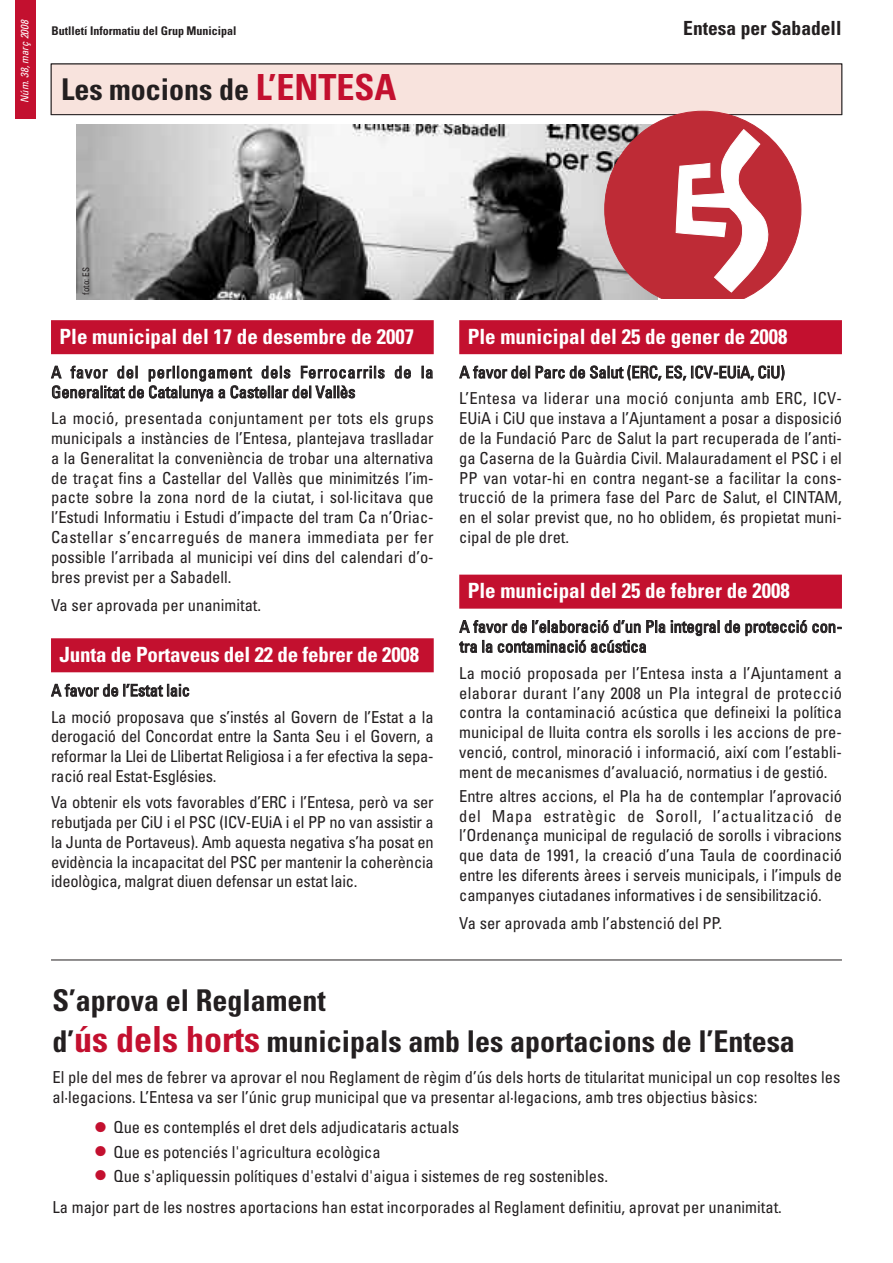
<style>
.page{position:relative;width:893px;height:1263px;background:#fff}
.page>*{position:absolute;margin:0;border:0;box-sizing:border-box;transform-origin:0 0}
.t1{font:700 condensed 30px/40.3px "Univers";color:#231f20}
.t2{font:700 condensed 21px "Univers";color:#fff}
.t3{font:700 condensed 19.5px "Univers";color:#231f20}
.t4{font:condensed 16.5px/19.8px "Univers";color:#231f20;text-align:justify}
.t5{font:condensed 16.5px/26.4px "Univers";letter-spacing:.025em;color:#231f20}
.t6{font:condensed 16.5px/19.8px "Univers";letter-spacing:.02em;color:#231f20}
.t7{font:700 condensed 12px "Univers";color:#231f20}
.t8{font:italic condensed 10.65px "Univers";color:#fff}
.t9{font:condensed 9px "Univers";color:#231f20}
.s1{font-size:36px;color:#c3102f}
.s2{font-size:33px;color:#c3102f}
</style>
<div class="page">
<hr style="left:51px;top:959px;width:791px;height:1px;background:#231f20">
<img style="left:77px;top:125px;width:581px;height:174px">
<div style="left:51px;top:64px;width:791px;height:51px;background:#f8e3dd"></div>
<div style="left:51px;top:64px;width:791px;height:51px;border:1px solid #231f20"></div>
<div style="left:15px;top:0;width:20px;height:119px;background:#c3102f"></div>
<svg style="left:579px;top:111px;width:237px;height:187px"></svg>
<div style="left:51px;top:320px;width:383px;height:34px;background:#c3102f"></div>
<div style="left:51px;top:638px;width:383px;height:34px;background:#c3102f"></div>
<div style="left:459px;top:320px;width:383px;height:34px;background:#c3102f"></div>
<div style="left:459px;top:575px;width:383px;height:34px;background:#c3102f"></div>
<p class="t8" style="left:21px;top:103px;width:85px;rotate:-90deg">Núm. 38, març 2008</p>
<p class="t7" style="left:52px;top:27px;width:187px">Butlletí Informatiu del Grup Municipal</p>
<p class="t3" style="left:683px;top:21px;width:160px">Entesa per Sabadell</p>
<h1 class="t1" style="left:61px;top:71px;width:337px">Les mocions de <span class="s1">L’ENTESA</span></h1>
<p class="t9" style="left:83px;top:295px;width:29px;rotate:-90deg">foto: ES</p>
<p class="t2" style="left:60px;top:328px;width:356px">Ple municipal del 17 de desembre de 2007</p>
<p class="t6" style="left:51px;top:364px;width:384px">A favor del perllongament dels Ferrocarrils de la<br>Generalitat de Catalunya a Castellar del Vallès</p>
<p class="t4" style="left:51px;top:410px;width:384px">La moció, presentada conjuntament per tots els grups municipals a instàncies de l’Entesa, plantejava traslladar a la Generalitat la conveniència de trobar una alternativa de traçat fins a Castellar del Vallès que minimitzés l’im&shy;pacte sobre la zona nord de la ciutat, i sol·licitava que l’Estudi Informatiu i Estudi d’impacte del tram Ca n’Oriac-Castellar s’encarregués de manera immediata per fer possible l’arribada al municipi veí dins del calendari d’o&shy;bres previst per a Sabadell.</p>
<p class="t4" style="left:51px;top:597px;width:212px">Va ser aprovada per unanimitat.</p>
<p class="t2" style="left:60px;top:646px;width:361px">Junta de Portaveus del 22 de febrer de 2008</p>
<p class="t4" style="left:51px;top:678px;width:384px;line-height:26.4px">A favor de l’Estat laic<br>La moció proposava que s’instés al Govern de l’Estat a la</p>
<p class="t4" style="left:51px;top:728px;width:384px">derogació del Concordat entre la Santa Seu i el Govern, a reformar la Llei de Llibertat Religiosa i a fer efectiva la sepa&shy;ració real Estat-Esglésies.</p>
<p class="t4" style="left:51px;top:794px;width:384px">Va obtenir els vots favorables d’ERC i l’Entesa, però va ser rebutjada per CiU i el PSC (ICV-EUiA i el PP no van assistir a la Junta de Portaveus). Amb aquesta negativa s’ha posat en evidència la incapacitat del PSC per mantenir la coherència ideològica, malgrat diuen defensar un estat laic.</p>
<p class="t2" style="left:468px;top:328px;width:321px">Ple municipal del 25 de gener de 2008</p>
<p class="t5" style="left:459px;top:360px;width:384px">A favor del Parc de Salut (ERC, ES, ICV-EUiA, CiU)<br>L’Entesa va liderar una moció conjunta amb ERC, ICV-</p>
<p class="t4" style="left:459px;top:410px;width:384px">EUiA i CiU que instava a l’Ajuntament a posar a disposició de la Fundació Parc de Salut la part recuperada de l’anti&shy;ga Caserna de la Guàrdia Civil. Malauradament el PSC i el PP van votar-hi en contra negant-se a facilitar la cons&shy;trucció de la primera fase del Parc de Salut, el CINTAM, en el solar previst que, no ho oblidem, és propietat muni&shy;cipal de ple dret.</p>
<p class="t2" style="left:468px;top:583px;width:323px">Ple municipal del 25 de febrer de 2008</p>
<p class="t4" style="left:459px;top:618px;width:384px">A favor de l’elaboració d’un Pla integral de protecció con&shy;tra la contaminació acústica</p>
<p class="t4" style="left:459px;top:664px;width:384px">La moció proposada per l’Entesa insta a l’Ajuntament a elaborar durant l’any 2008 un Pla integral de protecció contra la contaminació acústica que defineixi la política municipal de lluita contra els sorolls i les accions de pre&shy;venció, control, minoració i informació, així com l’establi&shy;ment de mecanismes d’avaluació, normatius i de gestió.</p>
<p class="t4" style="left:459px;top:787px;width:384px">Entre altres accions, el Pla ha de contemplar l’aprovació del Mapa estratègic de Soroll, l’actualització de l’Ordenança municipal de regulació de sorolls i vibracions que data de 1991, la creació d’una Taula de coordinació entre les diferents àrees i serveis municipals, i l’impuls de campanyes ciutadanes informatives i de sensibilització.</p>
<p class="t4" style="left:459px;top:915px;width:264px">Va ser aprovada amb l’abstenció del PP.</p>
<h1 class="t1" style="left:53px;top:983px;width:744px">S’aprova el Reglament<br>d’<span class="s1">ús dels horts</span> municipals amb les aportacions de l’Entesa</h1>
<p class="t4" style="left:53px;top:1068px;width:789px">El ple del mes de febrer va aprovar el nou Reglament de règim d’ús dels horts de titularitat municipal un cop resoltes les al·legacions. L’Entesa va ser l’únic grup municipal que va presentar al·legacions, amb tres objectius bàsics:</p>
<p class="t4" style="left:95px;top:1119px;width:366px"><span class="s2">•</span> Que es contemplés el dret dels adjudicataris actuals</p>
<p class="t4" style="left:95px;top:1143px;width:287px"><span class="s2">•</span> Que es potenciés l'agricultura ecològica</p>
<p class="t4" style="left:53px;top:1162px;width:731px;line-height:31px;text-indent:43px"><span class="s2">•</span> Que s'apliquessin polítiques d'estalvi d'aigua i sistemes de reg sostenibles.<br>La major part de les nostres aportacions han estat incorporades al Reglament definitiu, aprovat per unanimitat.</p>
</div>
